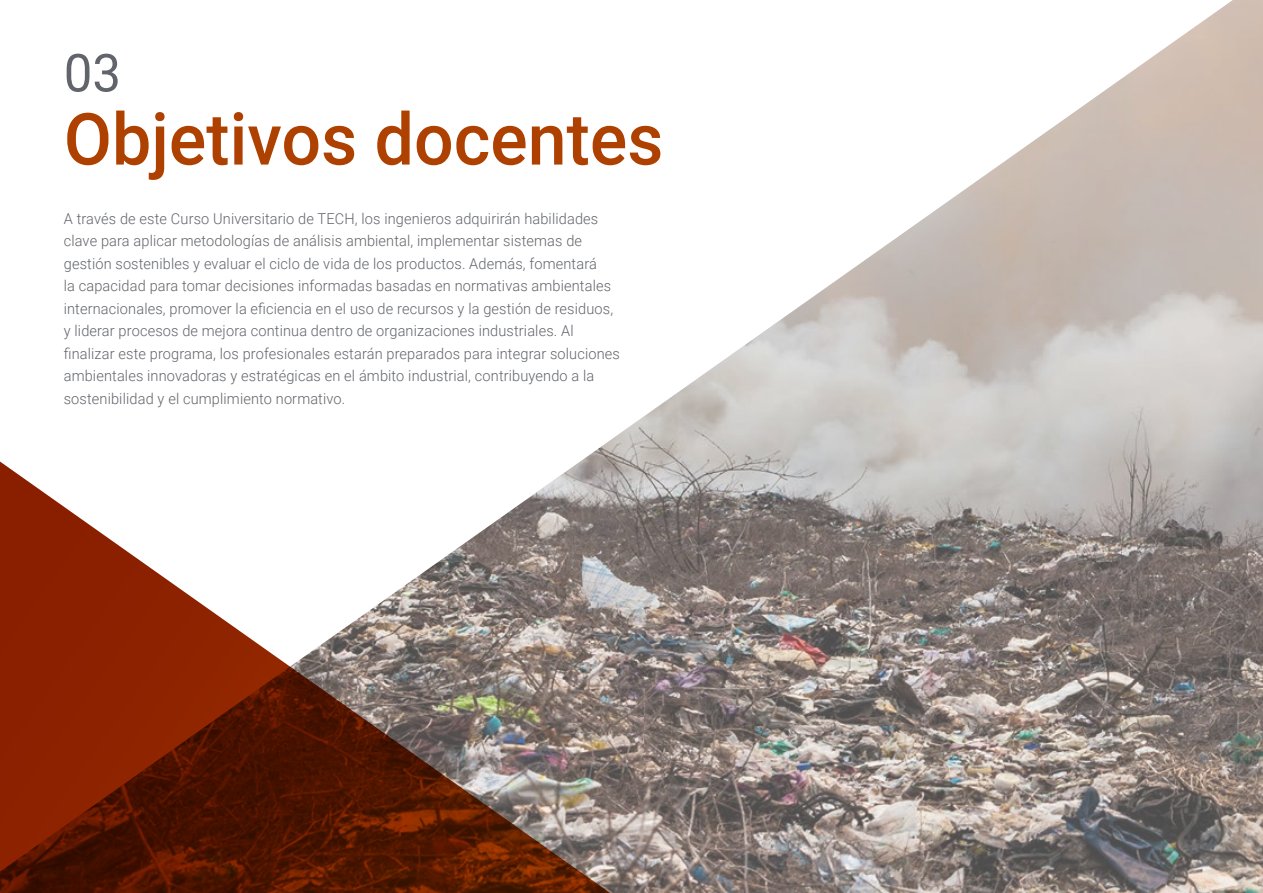
<style>
.page{position:relative;width:1263px;height:893px;background:#fff}
.page>*{position:absolute;margin:0;border:0;box-sizing:border-box;transform-origin:0 0}
.t1{font:500 72px "Roboto";color:#ae4000}
.t2{font:52.5px "Roboto";color:#61646a}
.t3{font:300 15px/22.5px "Roboto";letter-spacing:.01em;color:#61646a}
</style>
<div class="page">
<img style="left:602px;top:0;width:661px;height:893px">
<svg style="left:0;top:446px;width:640px;height:447px"></svg>
<h2 class="t2" style="left:64px;top:36px;width:59px">03</h2>
<h1 class="t1" style="left:64px;top:89px;width:601px">Objetivos docentes</h1>
<p class="t3" style="left:64px;top:207px;width:558px">A través de este Curso Universitario de TECH, los ingenieros adquirirán habilidades clave para aplicar metodologías de análisis ambiental, implementar sistemas de gestión sostenibles y evaluar el ciclo de vida de los productos. Además, fomentará<br>la capacidad para tomar decisiones informadas basadas en normativas ambientales internacionales, promover la eficiencia en el uso de recursos y la gestión de residuos, y liderar procesos de mejora continua dentro de organizaciones industriales. Al finalizar este programa, los profesionales estarán preparados para integrar soluciones ambientales innovadoras y estratégicas en el ámbito industrial, contribuyendo a la sostenibilidad y el cumplimiento normativo.</p>
</div>
